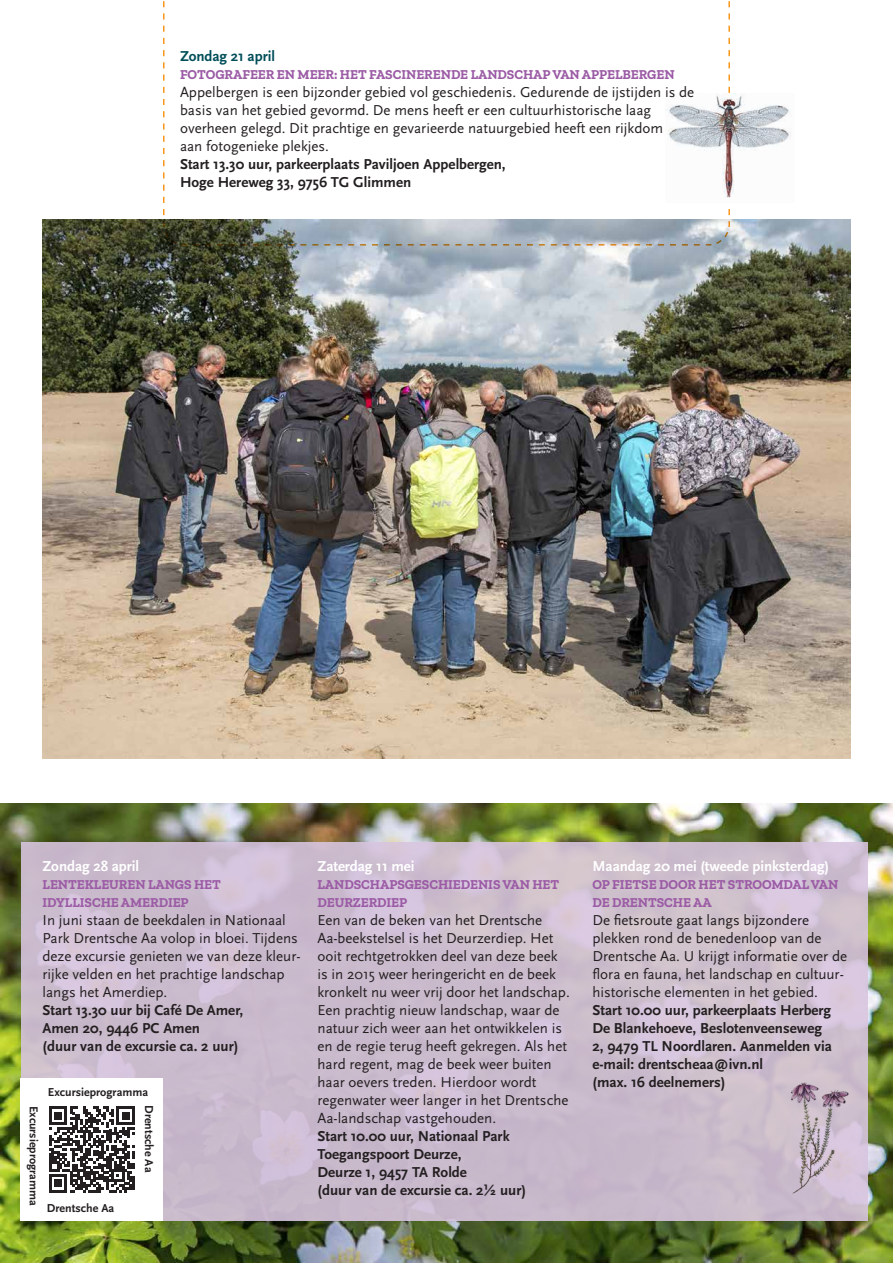
<style>
.page{position:relative;width:893px;height:1263px;background:#fff}
.page>*{position:absolute;margin:0;border:0;box-sizing:border-box;transform-origin:0 0}
.t1{font:15px/18px "Scala Sans OT";color:#231f20}
.t2{font:700 15px/18px "Scala Sans OT";color:#231f20}
.t3{font:700 15px "Scala Sans Pro";letter-spacing:-.005em;color:#fff}
.t4{font:700 15px "Scala Sans Pro";letter-spacing:-.005em;color:#004e59}
.t5{font:700 13.5px/18px "Zilla Slab";letter-spacing:-.005em;color:#9b5ba5}
.t6{font:700 12px "Scala Sans";color:#231f20}
</style>
<div class="page">
<img style="left:43px;top:220px;width:807px;height:538px">
<svg style="left:162px;top:1px;width:569px;height:245px"></svg>
<img style="left:0;top:804px;width:893px;height:459px">
<img style="left:665px;top:93px;width:126px;height:110px">
<svg style="left:21px;top:842px;width:846px;height:378px;background:#ccbdce"></svg>
<img style="left:788px;top:1080px;width:62px;height:116px">
<div style="left:21px;top:1078px;width:142px;height:142px;background:#fff"></div>
<svg style="left:49px;top:1106px;width:86px;height:86px"></svg>
<p class="t4" style="left:180px;top:47px;width:96px">Zondag 21 april</p>
<p class="t5" style="left:180px;top:65px;width:496px">FOTOGRAFEER EN MEER: HET FASCINERENDE LANDSCHAP VAN APPELBERGEN</p>
<p class="t1" style="left:180px;top:83px;width:516px">Appelbergen is een bijzonder gebied vol geschiedenis. Gedurende de ijstijden is de basis van het gebied gevormd. De mens heeft er een cultuurhistorische laag overheen gelegd. Dit prachtige en gevarieerde natuurgebied heeft een rijkdom<br>aan fotogenieke plekjes.</p>
<p class="t2" style="left:180px;top:155px;width:327px">Start 13.30 uur, parkeerplaats Paviljoen Appelbergen,<br>Hoge Hereweg 33, 9756 TG Glimmen</p>
<p class="t3" style="left:43px;top:857px;width:98px">Zondag 28 april</p>
<p class="t5" style="left:43px;top:875px;width:180px">LENTEKLEUREN LANGS HET<br>IDYLLISCHE AMERDIEP</p>
<p class="t1" style="left:43px;top:911px;width:259px">In juni staan de beekdalen in Nationaal Park Drentsche Aa volop in bloei. Tijdens deze excursie genieten we van deze kleur&shy;rijke velden en het prachtige landschap langs het Amerdiep.</p>
<p class="t2" style="left:43px;top:1001px;width:202px">Start 13.30 uur bij Café De Amer,<br>Amen 20, 9446 PC Amen<br>(duur van de excursie ca. 2 uur)</p>
<p class="t6" style="left:48px;top:1086px;width:102px">Excursieprogramma</p>
<p class="t6" style="left:40px;top:1105px;width:102px;rotate:90deg">Excursieprogramma</p>
<p class="t6" style="left:156px;top:1105px;width:69px;rotate:90deg">Drentsche Aa</p>
<p class="t6" style="left:47px;top:1201px;width:69px">Drentsche Aa</p>
<p class="t3" style="left:317px;top:857px;width:99px">Zaterdag 11 mei</p>
<p class="t5" style="left:317px;top:875px;width:243px">LANDSCHAPSGESCHIEDENIS VAN HET<br>DEURZERDIEP</p>
<p class="t1" style="left:317px;top:911px;width:254px">Een van de beken van het Drentsche Aa-beekstelsel is het Deurzerdiep. Het ooit rechtgetrokken deel van deze beek is in 2015 weer heringericht en de beek kronkelt nu weer vrij door het landschap.<br>Een prachtig nieuw landschap, waar de natuur zich weer aan het ontwikkelen is en de regie terug heeft gekregen. Als het hard regent, mag de beek weer buiten haar oevers treden. Hierdoor wordt regenwater weer langer in het Drentsche Aa-landschap vastgehouden.</p>
<p class="t2" style="left:317px;top:1127px;width:210px">Start 10.00 uur, Nationaal Park<br>Toegangspoort Deurze,<br>Deurze 1, 9457 TA Rolde<br>(duur van de excursie ca. 2½ uur)</p>
<p class="t3" style="left:592px;top:857px;width:238px">Maandag 20 mei (tweede pinksterdag)</p>
<p class="t5" style="left:592px;top:875px;width:247px">OP FIETSE DOOR HET STROOMDAL VAN<br>DE DRENTSCHE AA</p>
<p class="t1" style="left:592px;top:911px;width:256px">De fietsroute gaat langs bijzondere plekken rond de benedenloop van de Drentsche Aa. U krijgt informatie over de flora en fauna, het landschap en cultuur&shy;historische elementen in het gebied.</p>
<p class="t2" style="left:592px;top:1001px;width:241px">Start 10.00 uur, parkeerplaats Herberg<br>De Blankehoeve, Beslotenveenseweg<br>2, 9479 TL Noordlaren. Aanmelden via e-mail: drentscheaa@ivn.nl<br>(max. 16 deelnemers)</p>
</div>
